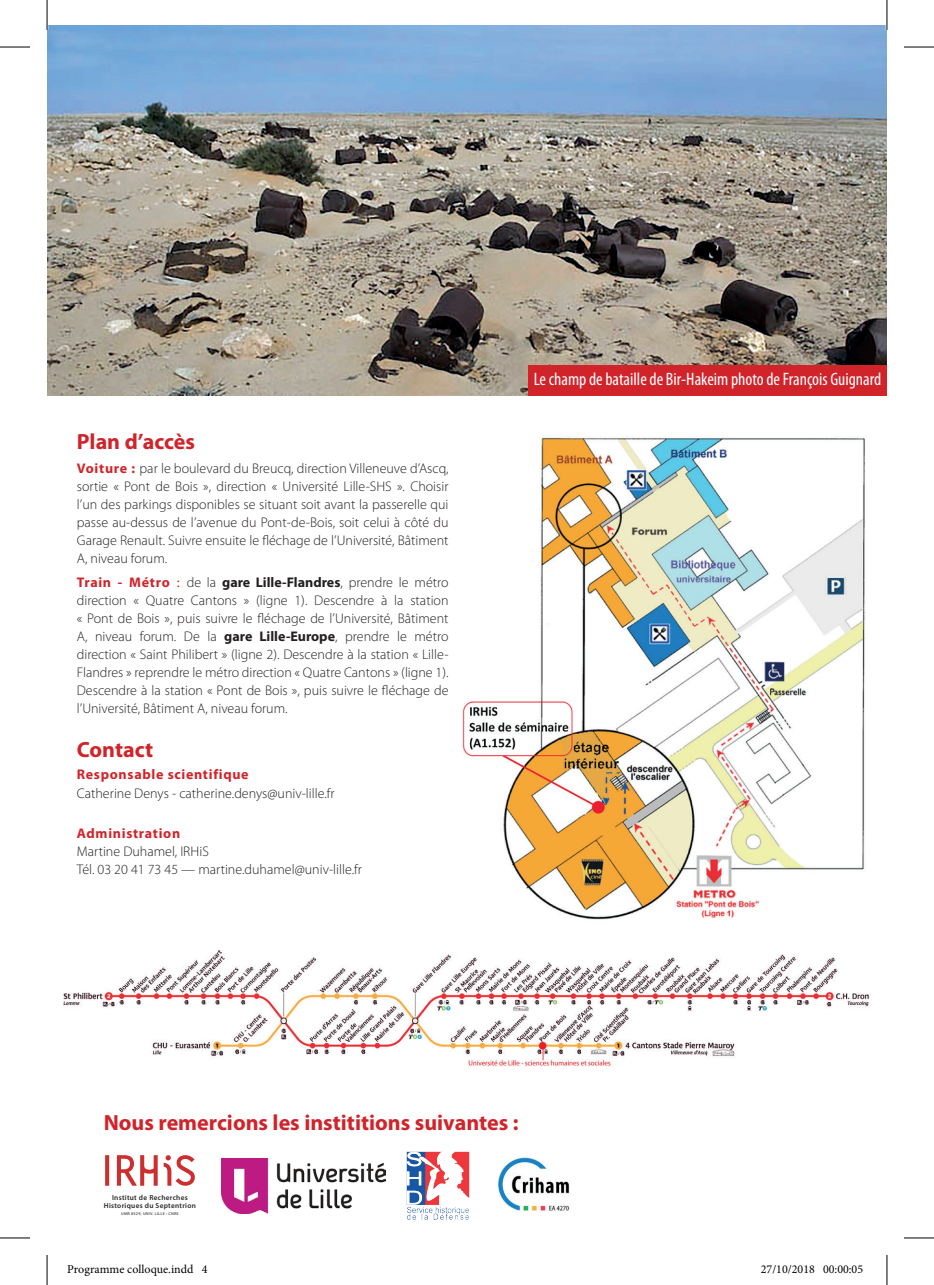
<style>
.page{position:relative;width:934px;height:1285px;background:#fff}
.page>*{position:absolute;margin:0;border:0;box-sizing:border-box;transform-origin:0 0}
.t1{font:700 22px "Myriad Pro";color:#d1232a}
.t2{font:condensed 18px "Myriad Pro";color:#fff}
.t3{font:300 14px/18px "Myriad Pro";color:#231f20;text-align:justify}
.t4{font:700 14px "Myriad Pro";letter-spacing:.05em;color:#d1232a}
.t5{font:12px "Minion Pro";color:#000}
.t6{font:600 7.2px/7.8px "Myriad Pro";letter-spacing:.04em;color:#252626;text-align:center}
.t7{font:600 4px "Myriad Pro";letter-spacing:.05em;color:rgb(37 38 38/.8)}
.s1{font-weight:700;color:#d1232a}
.s2{font-weight:400;color:#d1232a}
.s3{font-weight:700}
</style>
<div class="page">
<img style="left:222px;top:1158px;width:163px;height:55px">
<img style="left:406px;top:1151px;width:63px;height:54px">
<svg style="left:117px;top:1155px;width:41px;height:30px"></svg>
<svg style="left:105px;top:1155px;width:4px;height:30px"></svg>
<svg style="left:164px;top:1155px;width:31px;height:30px"></svg>
<img style="left:498px;top:1157px;width:72px;height:54px">
<img style="left:47px;top:26px;width:839px;height:370px">
<div style="left:527px;top:365px;width:359px;height:31px;background:#d1232a"></div>
<img style="left:63px;top:951px;width:806px;height:115px">
<img style="left:462px;top:437px;width:403px;height:483px">
<hr style="left:885px;top:0;width:2px;height:30px;background:#fff">
<hr style="left:0;top:47px;width:30px;height:1px;background:#000">
<hr style="left:903px;top:47px;width:30px;height:1px;background:#000">
<hr style="left:0;top:1237px;width:30px;height:1px;background:#000">
<hr style="left:903px;top:1237px;width:30px;height:1px;background:#000">
<hr style="left:47px;top:0;width:1px;height:30px;background:#000">
<hr style="left:47px;top:1255px;width:1px;height:30px;background:#000">
<hr style="left:886px;top:0;width:1px;height:30px;background:#000">
<hr style="left:886px;top:1255px;width:1px;height:30px;background:#000">
<div style="left:822px;top:1265px;width:6px;height:8px;border:1px solid #fff;border-radius:50%"></div>
<svg style="left:823px;top:1265px;width:5px;height:8px"></svg>
<h1 class="t1" style="left:77px;top:427px;width:120px">Plan d’accès</h1>
<p class="t3" style="left:77px;top:459px;width:373px"><span class="s1">Voiture :</span> par le boulevard du Breucq, direction Villeneuve d’Ascq, sortie « Pont de Bois », direction « Université Lille-SHS ». Choisir l’un des parkings disponibles se situant soit avant la passerelle qui passe au-dessus de l’avenue du Pont-de-Bois, soit celui à côté du Garage Renault. Suivre ensuite le fléchage de l’Université, Bâtiment A, niveau forum.</p>
<p class="t3" style="left:77px;top:573px;width:373px"><span class="s1">Train - Métro</span> <span class="s2">:</span> de la <span class="s3">gare Lille-Flandres</span>, prendre le métro direction « Quatre Cantons » (ligne 1). Descendre à la station « Pont de Bois », puis suivre le fléchage de l’Université, Bâtiment A, niveau forum. De la <span class="s3">gare Lille-Europe</span>, prendre le métro direction « Saint Philibert » (ligne 2). Descendre à la station « Lille-Flandres » reprendre le métro direction « Quatre Cantons » (ligne 1).<br>Descendre à la station « Pont de Bois », puis suivre le fléchage de l’Université, Bâtiment A, niveau forum.</p>
<h1 class="t1" style="left:77px;top:735px;width:78px">Contact</h1>
<p class="t4" style="left:77px;top:765px;width:173px">Responsable scientifique</p>
<p class="t3" style="left:77px;top:783px;width:259px">Catherine Denys - catherine.denys@univ-lille.fr</p>
<p class="t4" style="left:77px;top:824px;width:105px">Administration</p>
<p class="t3" style="left:77px;top:842px;width:286px">Martine Duhamel, IRHiS<br>Tél. 03 20 41 73 45 — martine.duhamel@univ-lille.fr</p>
<p class="t2" style="left:533px;top:368px;width:349px">Le champ de bataille de Bir-Hakeim photo de François Guignard</p>
<h1 class="t1" style="left:104px;top:1108px;width:416px">Nous remercions les instititions suivantes :</h1>
<p class="t6" style="left:104px;top:1193px;width:94px">Institut de Recherches<br>Historiques du Septentrion</p>
<p class="t7" style="left:121px;top:1211px;width:59px">UMR 8529, UNIV. LILLE • CNRS</p>
<p class="t5" style="left:67px;top:1261px;width:142px">Programme colloque.indd 4</p>
<p class="t5" style="left:760px;top:1261px;width:104px">27/10/2018 00:00:05</p>
</div>
